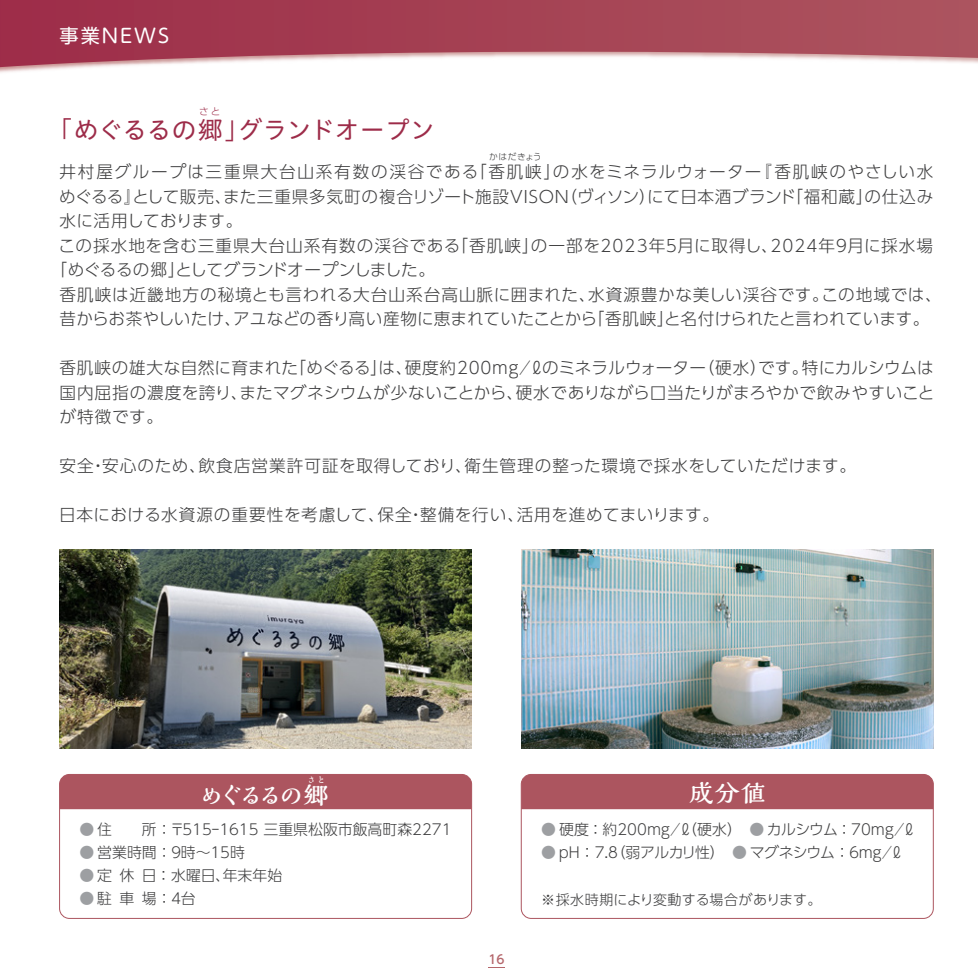
<style>
.page{position:relative;width:978px;height:978px;background:#fff}
.page>*{position:absolute;margin:0;border:0;box-sizing:border-box;transform-origin:0 0}
.t1{font:24.5px "Hiragino UD Sans Std W4";letter-spacing:.015em;color:#9d2c49}
.t2{font:700 24.5px "P Kaimin So Std N";letter-spacing:-.155em;color:#fff}
.t3{font:19.25px "UD Shin M Go Pro";letter-spacing:.1em;color:#fff}
.t4{font:300 16.62px/24.5px "UD Shin Go Pro";letter-spacing:.035em;color:#3e3e3f;text-align:justify}
.t5{font:300 16.62px "UD Shin Go Pro";letter-spacing:.06em;color:#3e3e3f}
.t6{font:300 16.62px "UD Shin Go Pro";letter-spacing:.005em;color:#3e3e3f}
.t7{font:300 16.62px "UD Shin Go Pro";letter-spacing:.105em;color:#3e3e3f}
.t8{font:300 16.62px "UD Shin Go Pro";letter-spacing:-.03em;color:#3e3e3f}
.t9{font:300 16.62px "UD Shin Go Pro";letter-spacing:.01em;color:#3e3e3f}
.t10{font:300 14.88px "UD Shin Go Pro";color:#3e3e3f}
.t11{font:300 14.88px "UD Shin Go Pro";letter-spacing:-.045em;color:#3e3e3f}
.t12{font:300 14px "UD Shin Go Pro";letter-spacing:.005em;color:#3e3e3f}
.t13{font:500 12.25px "UD Shin Go Pro";color:#b5676c}
.t14{font:300 9.62px "UD Shin Go Pro";color:#9d2c49}
.t15{font:300 8.75px "UD Shin Go Pro";letter-spacing:.055em;color:#3e3e3f}
.t16{font:700 8.75px "P Kaimin So Std N";color:#fff}
.s1{color:#9d9fa2}
</style>
<div class="page">
<svg style="left:0;top:0;width:977px;height:67px;background:#b15c6c"></svg>
<img style="left:60px;top:549px;width:411px;height:199px">
<div style="left:59px;top:773px;width:413px;height:145px;border:1px solid #ac555f;border-radius:10px"></div>
<div style="left:520px;top:773px;width:413px;height:145px;border:1px solid #ac555f;border-radius:10px"></div>
<div style="left:60px;top:774px;width:411px;height:35px;background:#ac555f"></div>
<div style="left:521px;top:774px;width:412px;height:35px;background:#ac555f"></div>
<img style="left:521px;top:549px;width:412px;height:199px">
<p class="t3" style="left:60px;top:20px;width:111px">事業NEWS</p>
<p class="t14" style="left:199px;top:104px;width:23px">さと</p>
<p class="t1" style="left:48px;top:111px;width:388px">「めぐるるの郷」グランドオープン</p>
<p class="t7" style="left:60px;top:158px;width:875px">井村屋グループは三重県大台山系有数の渓谷である「香肌峡」の水をミネラルウォーター『香肌峡のやさしい水</p>
<p class="t4" style="left:59px;top:183px;width:875px">めぐるる』として販売、また三重県多気町の複合リゾート施設ＶＩＳＯＮ（ヴィソン）にて日本酒ブランド「福和蔵」の仕込み</p>
<p class="t9" style="left:60px;top:207px;width:184px">水に活用しております。</p>
<p class="t5" style="left:59px;top:232px;width:875px">この採水地を含む三重県大台山系有数の渓谷である「香肌峡」の一部を2023年５月に取得し、2024年９月に採水場</p>
<p class="t8" style="left:50px;top:256px;width:386px">「めぐるるの郷」としてグランドオープンしました。</p>
<p class="t4" style="left:60px;top:281px;width:883px">香肌峡は近畿地方の秘境とも言われる大台山系台高山脈に囲まれた、水資源豊かな美しい渓谷です。この地域では、</p>
<p class="t6" style="left:60px;top:305px;width:871px">昔からお茶やしいたけ、アユなどの香り高い産物に恵まれていたことから「香肌峡」と名付けられたと言われています。</p>
<p class="t4" style="left:60px;top:355px;width:876px">香肌峡の雄大な自然に育まれた「めぐるる」は、硬度約200mg／ℓのミネラルウォーター（硬水）です。特にカルシウムは国内屈指の濃度を誇り、またマグネシウムが少ないことから、硬水でありながら口当たりがまろやかで飲みやすいことが特徴です。</p>
<p class="t4" style="left:60px;top:453px;width:797px">安全・安心のため、飲食店営業許可証を取得しており、衛生管理の整った環境で採水をしていただけます。</p>
<p class="t4" style="left:59px;top:502px;width:661px">日本における水資源の重要性を考慮して、保全・整備を行い、活用を進めてまいります。</p>
<p class="t15" style="left:489px;top:149px;width:54px">かはだきょう</p>
<p class="t16" style="left:307px;top:773px;width:20px">さ と</p>
<p class="t2" style="left:199px;top:778px;width:130px">めぐるるの郷</p>
<p class="t2" style="left:689px;top:775px;width:78px">成分値</p>
<p class="t10" style="left:79px;top:817px;width:373px"><span class="s1">●</span> 住　　所：〒515ー1615 三重県松阪市飯高町森2271</p>
<p class="t10" style="left:79px;top:840px;width:167px"><span class="s1">●</span> 営業時間：９時～15時</p>
<p class="t10" style="left:79px;top:862px;width:204px"><span class="s1">●</span> 定休日：水曜日、年末年始</p>
<p class="t10" style="left:79px;top:885px;width:118px"><span class="s1">●</span>駐車場：４台</p>
<p class="t10" style="left:541px;top:817px;width:377px"><span class="s1">●</span> 硬度：約200mg／ℓ（硬水）　<span class="s1">●</span> カルシウム：70mg／ℓ</p>
<p class="t11" style="left:541px;top:840px;width:364px"><span class="s1">●</span> pH：7.8（弱アルカリ性） <span class="s1">●</span> マグネシウム：６mg／ℓ</p>
<p class="t12" style="left:541px;top:888px;width:282px">※採水時期により変動する場合があります。</p>
<p class="t13" style="left:488px;top:948px;width:18px">16</p>
</div>
